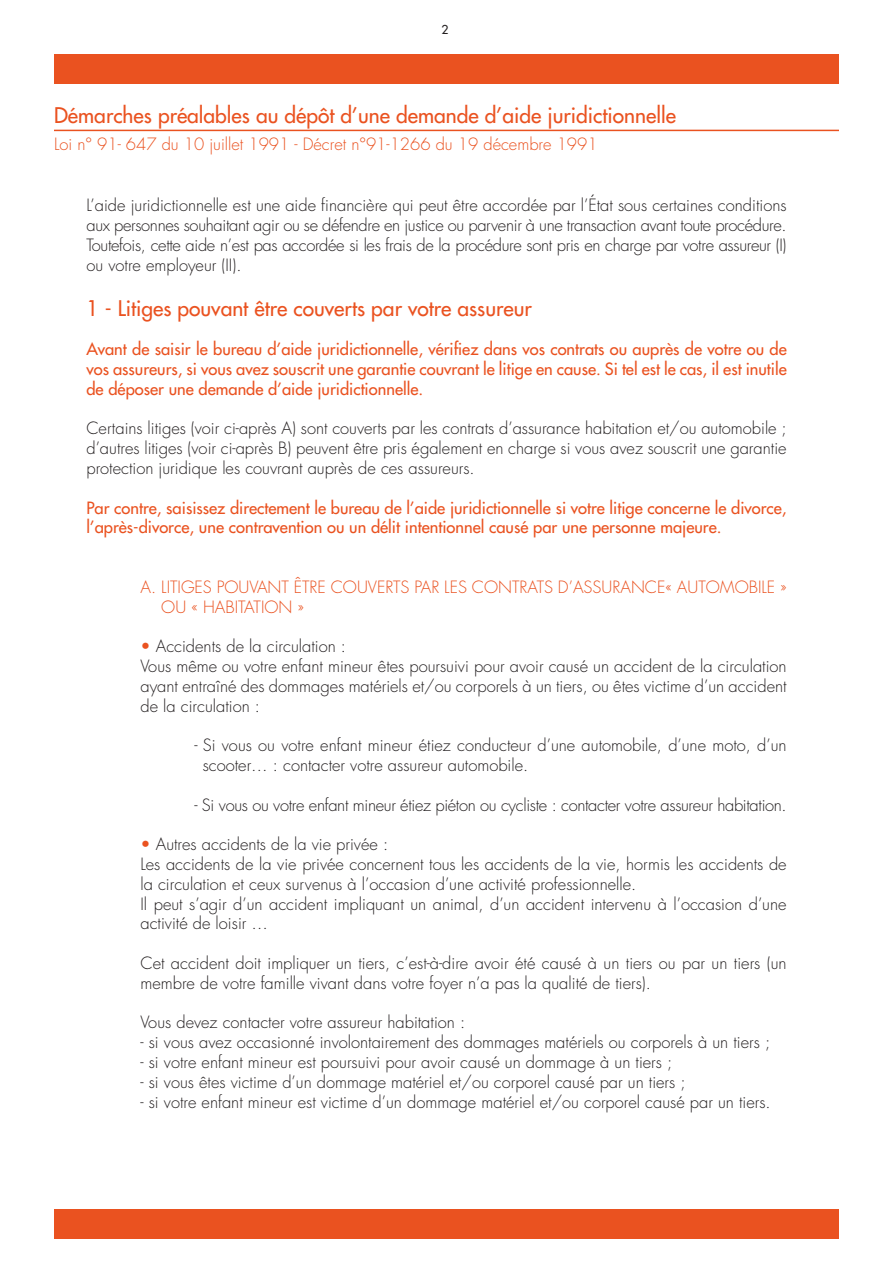
<style>
.page{position:relative;width:893px;height:1263px;background:#fff}
.page>*{position:absolute;margin:0;border:0;box-sizing:border-box;transform-origin:0 0}
.t1{font:21px "Futura";color:#ea5220}
.t2{font:300 16.5px/19.8px "Futura";color:#231f20}
.t3{font:16.5px/19.8px "Futura";color:#ea5220;text-align:justify}
.t4{font:300 16.5px/19.8px "Futura";color:#ea5220}
.t5{font:300 16.5px "Futura";letter-spacing:-.02em;color:#231f20}
.t6{font:12px "Futura";color:#231f20}
.s1{color:#ea5220}
</style>
<div class="page">
<div style="left:54px;top:54px;width:785px;height:30px;background:#ea5220"></div>
<hr style="left:54px;top:130px;width:785px;height:1px;background:#ea5220">
<div style="left:54px;top:1209px;width:785px;height:29px;background:#ea5220"></div>
<p class="t6" style="left:442px;top:22px;width:8px">2</p>
<p class="t1" style="left:54px;top:102px;width:623px">Démarches préalables au dépôt d’une demande d’aide juridictionnelle</p>
<p class="t4" style="left:54px;top:134px;width:545px">Loi n° 91- 647 du 10 juillet 1991 - Décret n°91-1266 du 19 décembre 1991</p>
<p class="t2" style="left:86px;top:195px;width:702px;text-align:justify">L’aide juridictionnelle est une aide financière qui peut être accordée par l’État sous certaines conditions aux personnes souhaitant agir ou se défendre en justice ou parvenir à une transaction avant toute procédure.<br>Toutefois, cette aide n’est pas accordée si les frais de la procédure sont pris en charge par votre assureur (I) ou votre employeur (II).</p>
<p class="t1" style="left:86px;top:294px;width:447px">1 - Litiges pouvant être couverts par votre assureur</p>
<p class="t3" style="left:86px;top:339px;width:702px">Avant de saisir le bureau d’aide juridictionnelle, vérifiez dans vos contrats ou auprès de votre ou de vos assureurs, si vous avez souscrit une garantie couvrant le litige en cause. Si tel est le cas, il est inutile de déposer une demande d’aide juridictionnelle.</p>
<p class="t2" style="left:86px;top:419px;width:702px;text-align:justify">Certains litiges (voir ci-après A) sont couverts par les contrats d’assurance habitation et/ou automobile ; d’autres litiges (voir ci-après B) peuvent être pris également en charge si vous avez souscrit une garantie protection juridique les couvrant auprès de ces assureurs.</p>
<p class="t3" style="left:86px;top:497px;width:702px">Par contre, saisissez directement le bureau de l’aide juridictionnelle si votre litige concerne le divorce, l’après-divorce, une contravention ou un délit intentionnel causé par une personne majeure.</p>
<p class="t4" style="left:161px;top:577px;width:627px;text-indent:-21px">A. LITIGES POUVANT ÊTRE COUVERTS PAR LES CONTRATS D’ASSURANCE« AUTOMOBILE »<br>OU « HABITATION »</p>
<p class="t2" style="left:140px;top:636px;width:648px"><span class="s1">•</span> Accidents de la circulation :<br>Vous même ou votre enfant mineur êtes poursuivi pour avoir causé un accident de la circulation ayant entraîné des dommages matériels et/ou corporels à un tiers, ou êtes victime d’un accident de la circulation :</p>
<p class="t2" style="left:203px;top:735px;width:585px;text-indent:-8px">- Si vous ou votre enfant mineur étiez conducteur d’une automobile, d’une moto, d’un scooter… : contacter votre assureur automobile.</p>
<p class="t5" style="left:194px;top:794px;width:594px">- Si vous ou votre enfant mineur étiez piéton ou cycliste : contacter votre assureur habitation.</p>
<p class="t2" style="left:140px;top:834px;width:648px"><span class="s1">•</span> Autres accidents de la vie privée :<br>Les accidents de la vie privée concernent tous les accidents de la vie, hormis les accidents de la circulation et ceux survenus à l’occasion d’une activité professionnelle.<br>Il peut s’agir d’un accident impliquant un animal, d’un accident intervenu à l’occasion d’une activité de loisir …</p>
<p class="t2" style="left:140px;top:953px;width:648px">Cet accident doit impliquer un tiers, c’est-à-dire avoir été causé à un tiers ou par un tiers (un membre de votre famille vivant dans votre foyer n’a pas la qualité de tiers).</p>
<p class="t2" style="left:140px;top:1013px;width:326px">Vous devez contacter votre assureur habitation :</p>
<p class="t2" style="left:140px;top:1032px;width:631px">- si vous avez occasionné involontairement des dommages matériels ou corporels à un tiers ;</p>
<p class="t2" style="left:140px;top:1052px;width:533px">- si votre enfant mineur est poursuivi pour avoir causé un dommage à un tiers ;</p>
<p class="t2" style="left:140px;top:1072px;width:547px">- si vous êtes victime d’un dommage matériel et/ou corporel causé par un tiers ;</p>
<p class="t2" style="left:140px;top:1092px;width:632px">- si votre enfant mineur est victime d’un dommage matériel et/ou corporel causé par un tiers.</p>
</div>
